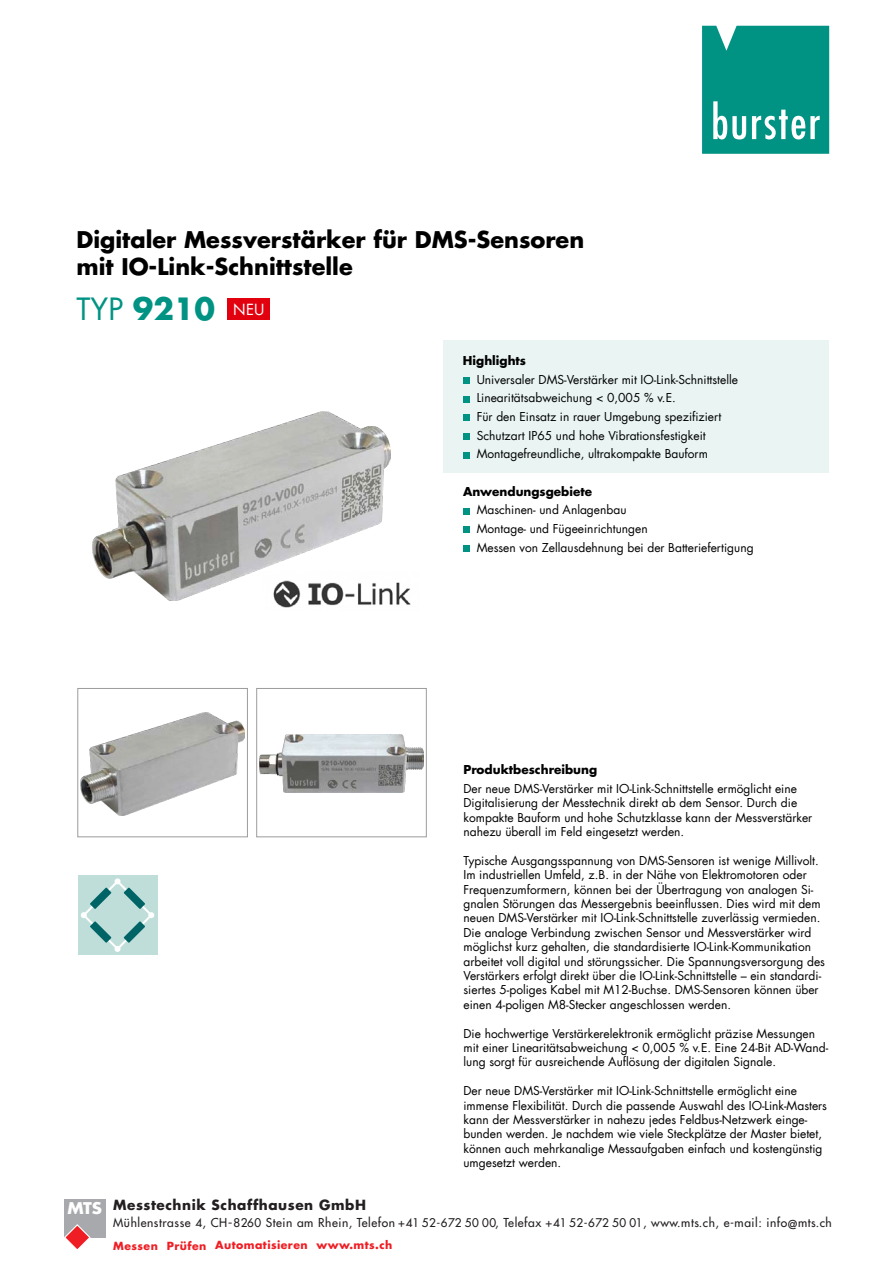
<style>
.page{position:relative;width:893px;height:1263px;background:#fff}
.page>*{position:absolute;margin:0;border:0;box-sizing:border-box;transform-origin:0 0}
.t1{font:700 30px "Futura LT";color:#009383}
.t2{font:700 22.5px/27px "Futura LT";color:#000}
.t3{font:15px "Futura LT";color:#fff}
.t4{font:700 13.65px "Futura";letter-spacing:.04em;color:#231f20}
.t5{font:12px/14.4px "Futura LT";color:#000}
.t6{font:12px "Futura";letter-spacing:.045em;color:#231f20}
.t7{font:700 12px "Futura LT";color:#000}
.t8{font:700 10.95px "Futura";letter-spacing:.04em;color:#ee1e24}
.s1{font-weight:400}
.s2{font-size:15.75px;color:#fff}
.s3{font-size:11.7px}
.s4{font-size:12.15px}
</style>
<div class="page">
<div style="left:443px;top:340px;width:386px;height:132px;background:#e9f4f3"></div>
<div style="left:463px;top:377px;width:6px;height:7px;background:#009383"></div>
<svg style="left:463px;top:396px;width:6px;height:6px"></svg>
<svg style="left:463px;top:415px;width:6px;height:6px"></svg>
<div style="left:463px;top:433px;width:6px;height:7px;background:#009383"></div>
<svg style="left:463px;top:452px;width:6px;height:6px"></svg>
<svg style="left:463px;top:508px;width:6px;height:6px"></svg>
<div style="left:463px;top:526px;width:6px;height:7px;background:#009383"></div>
<div style="left:463px;top:545px;width:6px;height:7px;background:#009383"></div>
<svg style="left:702px;top:26px;width:127px;height:128px;background:#179c8e"></svg>
<div style="left:227px;top:298px;width:43px;height:21px;background:#e2000f"></div>
<div style="left:78px;top:688px;width:170px;height:149px;border:1px solid #9c9c9c"></div>
<div style="left:256px;top:688px;width:171px;height:149px;border:1px solid #9c9c9c"></div>
<div style="left:78px;top:875px;width:79px;height:80px;background:#bfded9"></div>
<svg style="left:81px;top:878px;width:73px;height:74px"></svg>
<img style="left:93px;top:412px;width:297px;height:188px">
<img style="left:81px;top:712px;width:163px;height:103px">
<img style="left:259px;top:734px;width:165px;height:59px">
<img style="left:264px;top:572px;width:147px;height:36px">
<div style="left:64px;top:1199px;width:41px;height:38px;background:#a8a9ad"></div>
<svg style="left:64px;top:1224px;width:28px;height:25px"></svg>
<h2 class="t2" style="left:77px;top:226px;width:509px">Digitaler Messverstärker für DMS-Sensoren mit IO-Link-Schnittstelle</h2>
<h1 class="t1" style="left:77px;top:289px;width:140px"><span class="s1">TYP</span> 9210</h1>
<p class="t3" style="left:233px;top:300px;width:33px">NEU</p>
<p class="t7" style="left:463px;top:353px;width:65px">Highlights</p>
<p class="t5" style="left:477px;top:370px;width:263px;line-height:18.6px">Universaler DMS-Verstärker mit IO-Link-Schnittstelle Linearitätsabweichung &lt; 0,005 % v.E.<br>Für den Einsatz in rauer Umgebung spezifiziert Schutzart IP65 und hohe Vibrationsfestigkeit Montagefreundliche, ultrakompakte Bauform</p>
<p class="t7" style="left:463px;top:483px;width:131px">Anwendungsgebiete</p>
<p class="t5" style="left:477px;top:501px;width:278px;line-height:18.6px">Maschinen- und Anlagenbau<br>Montage- und Fügeeinrichtungen<br>Messen von Zellausdehnung bei der Batteriefertigung</p>
<p class="t7" style="left:463px;top:762px;width:135px">Produktbeschreibung</p>
<p class="t5" style="left:463px;top:781px;width:350px">Der neue DMS-Verstärker mit IO-Link-Schnittstelle ermöglicht eine Digitalisierung der Messtechnik direkt ab dem Sensor. Durch die kompakte Bauform und hohe Schutzklasse kann der Messverstärker nahezu überall im Feld eingesetzt werden.</p>
<p class="t5" style="left:463px;top:853px;width:363px">Typische Ausgangsspannung von DMS-Sensoren ist wenige Millivolt.<br>Im industriellen Umfeld, z.B. in der Nähe von Elektromotoren oder Frequenzumformern, können bei der Übertragung von analogen Si&shy;gnalen Störungen das Messergebnis beeinflussen. Dies wird mit dem neuen DMS-Verstärker mit IO-Link-Schnittstelle zuverlässig vermieden.<br>Die analoge Verbindung zwischen Sensor und Messverstärker wird möglichst kurz gehalten, die standardisierte IO-Link-Kommunikation arbeitet voll digital und störungssicher. Die Spannungsversorgung des Verstärkers erfolgt direkt über die IO-Link-Schnittstelle – ein standardi&shy;siertes 5-poliges Kabel mit M12-Buchse. DMS-Sensoren können über einen 4-poligen M8-Stecker angeschlossen werden.</p>
<p class="t5" style="left:463px;top:1026px;width:366px">Die hochwertige Verstärkerelektronik ermöglicht präzise Messungen mit einer Linearitätsabweichung &lt; 0,005 % v.E. Eine 24-Bit AD-Wand&shy;lung sorgt für ausreichende Auflösung der digitalen Signale.</p>
<p class="t5" style="left:463px;top:1084px;width:365px">Der neue DMS-Verstärker mit IO-Link-Schnittstelle ermöglicht eine immense Flexibilität. Durch die passende Auswahl des IO-Link-Masters kann der Messverstärker in nahezu jedes Feldbus-Netzwerk einge&shy;bunden werden. Je nachdem wie viele Steckplätze der Master bietet, können auch mehrkanalige Messaufgaben einfach und kostengünstig umgesetzt werden.</p>
<p class="t4" style="left:67px;top:1199px;width:300px"><span class="s2">MTS</span> Messtechnik Schaffhausen GmbH</p>
<p class="t6" style="left:113px;top:1216px;width:720px">Mühlenstrasse <span class="s3">4</span><span class="s4">,</span> CH<span class="s4">-</span><span class="s3">8260</span> Stein am Rhein, Telefon <span class="s4">+</span><span class="s3">41 52-672 50 00</span><span class="s4">,</span> Telefax <span class="s4">+</span><span class="s3">41 52-672 50 01</span><span class="s4">,</span> www.mts.ch, e-mail: info@mts.ch</p>
<p class="t8" style="left:113px;top:1240px;width:281px">Messen Prüfen Automatisieren www.mts.ch</p>
</div>
